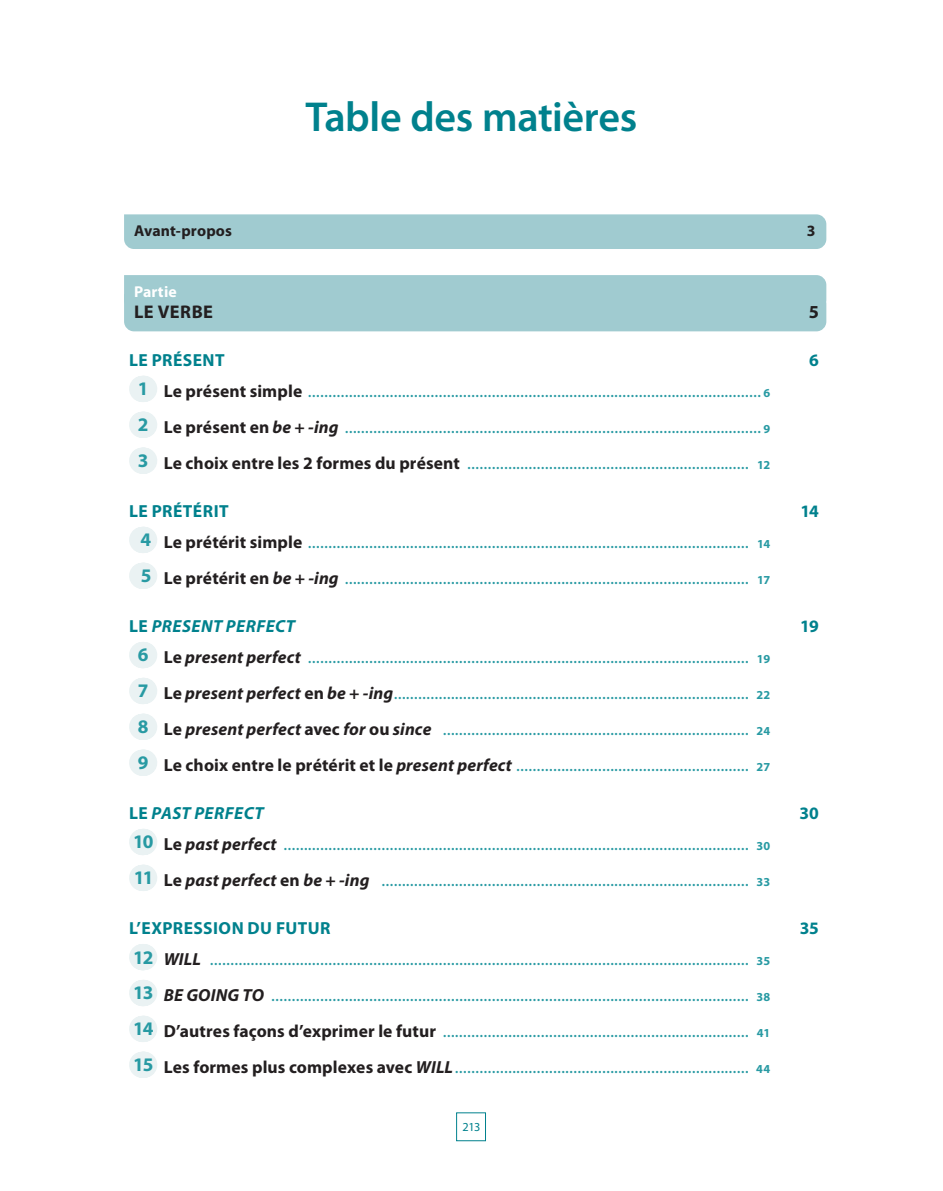
<style>
.page{position:relative;width:943px;height:1191px;background:#fff}
.page>*{position:absolute;margin:0;border:0;box-sizing:border-box;transform-origin:0 0}
.t1{font:600 42px "Myriad Pro";letter-spacing:-.01em;color:#00818d}
.t2{font:700 18.38px "Myriad Pro";color:#231f20}
.t3{font:700 17.5px/35.9px "Myriad Pro";letter-spacing:.005em;color:#231f20}
.t4{font:700 17.5px "Myriad Pro";letter-spacing:.025em;color:#00818d}
.t5{font:italic 700 17.5px "Myriad Pro";letter-spacing:.025em;color:#00818d}
.t6{font:700 15.75px "Myriad Pro";letter-spacing:.005em;color:#231f20}
.t7{font:700 15.75px "Myriad Pro";color:#fff}
.t8{font:700 12.25px "Myriad Pro";letter-spacing:-.005em;color:#289aa3}
.t9{font:12.25px "Myriad Pro";color:#00818d}
.s1{font-size:19.25px}
.s2{font-size:17.5px;color:#231f20}
.s3{font-style:italic;font-size:17.5px;color:#231f20}
.s4{font-size:19.25px;color:#289aa3}
.s5{font-size:12.25px;color:#289aa3}
.s6{font-style:normal}
.s7{font-style:italic}
</style>
<div class="page">
<div style="left:456px;top:1112px;width:30px;height:29px;border:1px solid #00818d"></div>
<div style="left:124px;top:214px;width:702px;height:35px;background:#a0cbd0"></div>
<div style="left:124px;top:275px;width:702px;height:56px;background:#a0cbd0"></div>
<svg style="left:142px;top:376px;width:2px;height:26px"></svg>
<svg style="left:142px;top:412px;width:2px;height:26px"></svg>
<svg style="left:142px;top:447px;width:2px;height:27px"></svg>
<svg style="left:142px;top:527px;width:2px;height:26px"></svg>
<svg style="left:142px;top:562px;width:2px;height:27px"></svg>
<svg style="left:142px;top:642px;width:2px;height:26px"></svg>
<svg style="left:142px;top:678px;width:2px;height:26px"></svg>
<svg style="left:142px;top:713px;width:2px;height:27px"></svg>
<svg style="left:142px;top:749px;width:2px;height:27px"></svg>
<svg style="left:142px;top:829px;width:2px;height:26px"></svg>
<svg style="left:142px;top:864px;width:2px;height:27px"></svg>
<svg style="left:142px;top:944px;width:2px;height:26px"></svg>
<svg style="left:142px;top:980px;width:2px;height:26px"></svg>
<svg style="left:142px;top:1015px;width:2px;height:27px"></svg>
<svg style="left:142px;top:1051px;width:2px;height:27px"></svg>
<h1 class="t1" style="left:305px;top:90px;width:333px">Table des matières</h1>
<p class="t6" style="left:134px;top:220px;width:99px">Avant-propos</p>
<p class="t6" style="left:807px;top:220px;width:10px">3</p>
<p class="t7" style="left:134px;top:281px;width:44px">Partie</p>
<h2 class="t2" style="left:134px;top:300px;width:80px">LE VERBE</h2>
<h2 class="t2" style="left:808px;top:300px;width:12px">5</h2>
<h3 class="t4" style="left:129px;top:349px;width:82px">LE PRÉSENT</h3>
<h3 class="t4" style="left:809px;top:349px;width:11px">6</h3>
<p class="t8" style="left:138px;top:385px;width:633px"><span class="s1">1</span> <span class="s2">Le présent simple</span> ………………………………………………………………………………………………… 6</p>
<p class="t8" style="left:138px;top:421px;width:633px"><span class="s1">2</span> <span class="s2">Le présent en</span> <span class="s3">be + -ing</span> ………………………………………………………………………………………… 9</p>
<h3 class="t3" style="left:138px;top:444px;width:633px"><span class="s4">3</span> Le choix entre les 2 formes du présent <span class="s5">…………………………………………………………… 12</span></h3>
<h3 class="t4" style="left:129px;top:500px;width:81px">LE PRÉTÉRIT</h3>
<h3 class="t4" style="left:800px;top:500px;width:20px">14</h3>
<p class="t8" style="left:140px;top:536px;width:631px"><span class="s1">4</span> <span class="s2">Le prétérit simple</span> ……………………………………………………………………………………………… 14</p>
<p class="t8" style="left:141px;top:572px;width:631px"><span class="s1">5</span> <span class="s2">Le prétérit en</span> <span class="s3">be + -ing</span> ……………………………………………………………………………………… 17</p>
<h3 class="t5" style="left:129px;top:615px;width:167px"><span class="s6">LE</span> PRESENT PERFECT</h3>
<h3 class="t4" style="left:800px;top:615px;width:20px">19</h3>
<p class="t8" style="left:138px;top:651px;width:633px"><span class="s1">6</span> <span class="s2">Le</span> <span class="s3">present perfect</span> ……………………………………………………………………………………………… 19</p>
<p class="t8" style="left:138px;top:687px;width:633px"><span class="s1">7</span> <span class="s2">Le</span> <span class="s3">present perfect</span> <span class="s2">en</span> <span class="s3">be + -ing</span>…………………………………………………………………………… 22</p>
<p class="t8" style="left:138px;top:723px;width:633px"><span class="s1">8</span> <span class="s2">Le</span> <span class="s3">present perfect</span> <span class="s2">avec</span> <span class="s3">for</span> <span class="s2">ou</span> <span class="s3">since</span> ………………………………………………………………… 24</p>
<h3 class="t3" style="left:138px;top:746px;width:633px"><span class="s4">9</span> Le choix entre le prétérit et le <span class="s7">present perfect</span> <span class="s5">………………………………………………… 27</span></h3>
<h3 class="t5" style="left:129px;top:802px;width:136px"><span class="s6">LE</span> PAST PERFECT</h3>
<h3 class="t4" style="left:799px;top:802px;width:21px">30</h3>
<p class="t8" style="left:133px;top:838px;width:638px"><span class="s1">10</span> <span class="s2">Le</span> <span class="s3">past perfect</span> …………………………………………………………………………………………………… 30</p>
<p class="t8" style="left:134px;top:874px;width:637px"><span class="s1">11</span> <span class="s2">Le</span> <span class="s3">past perfect</span> <span class="s2">en</span> <span class="s3">be + -ing</span> ……………………………………………………………………………… 33</p>
<h3 class="t4" style="left:129px;top:917px;width:197px">L’EXPRESSION DU FUTUR</h3>
<h3 class="t4" style="left:799px;top:917px;width:21px">35</h3>
<p class="t8" style="left:133px;top:953px;width:638px"><span class="s1">12</span> <span class="s3">WILL</span> …………………………………………………………………………………………………………………… 35</p>
<p class="t8" style="left:133px;top:989px;width:638px"><span class="s1">13</span> <span class="s3">BE GOING TO</span> ……………………………………………………………………………………………………… 38</p>
<h3 class="t3" style="left:133px;top:1012px;width:638px"><span class="s4">14</span> D’autres façons d’exprimer le futur <span class="s5">………………………………………………………………… 41<br></span><span class="s4">15</span> Les formes plus complexes avec <span class="s7">WILL</span> <span class="s5">……………………………………………………………… 44</span></h3>
<p class="t9" style="left:462px;top:1119px;width:19px">213</p>
</div>
